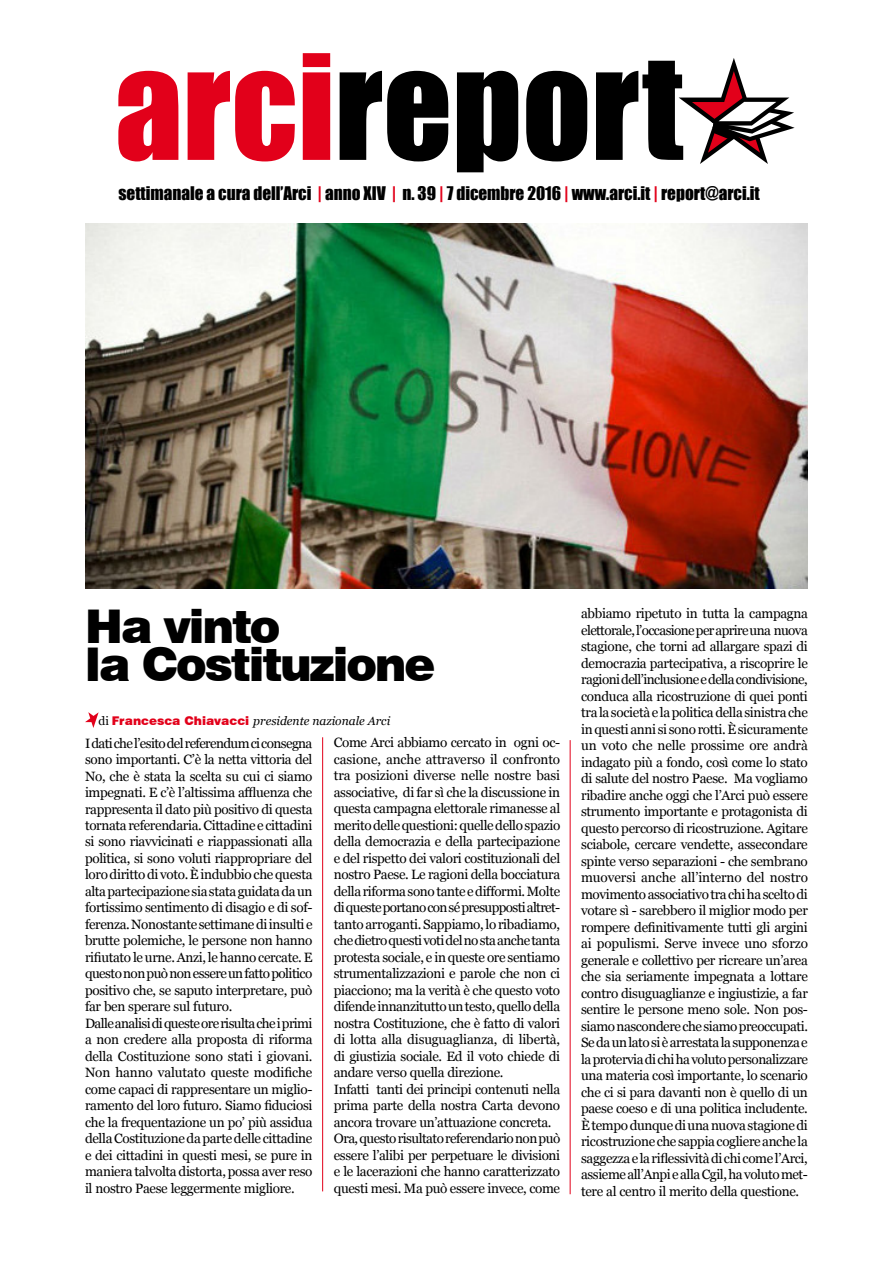
<style>
.page{position:relative;width:893px;height:1263px;background:#fff}
.page>*{position:absolute;margin:0;border:0;box-sizing:border-box;transform-origin:0 0}
.t1{font:135px "Impact";color:#000}
.t2{font:900 46.5px/37.5px "Swiss 721 BT";letter-spacing:-.045em;color:#000}
.t3{font:17.25px "Impact";color:#000}
.t4{font:13.5px/16.5px "Georgia";letter-spacing:-.025em;color:#000}
.t5{font:italic 12px "Georgia";color:#000}
.s1{color:#e2001a}
.s2{font-style:normal}
.s3{font-family:"Swiss 721 BT";font-weight:900;font-style:normal;color:#e2001a}
</style>
<div class="page">
<svg style="left:679px;top:58px;width:116px;height:106px"></svg>
<svg style="left:85px;top:712px;width:14px;height:16px"></svg>
<img style="left:85px;top:224px;width:723px;height:364px">
<hr style="left:322px;top:737px;width:1px;height:454px;background:#e2001a">
<hr style="left:570px;top:740px;width:1px;height:454px;background:#e2001a">
<h1 class="t1" style="left:115px;top:2px;width:570px"><span class="s1">arci</span>report</h1>
<p class="t3" style="left:118px;top:179px;width:643px">settimanale a cura dell’Arci <span class="s1">|</span> anno XIV <span class="s1">|</span> n. 39 <span class="s1">|</span> 7 dicembre 2016 <span class="s1">|</span> www.arci.it <span class="s1">|</span> report@arci.it</p>
<h2 class="t2" style="left:85px;top:608px;width:352px">Ha vinto<br>la Costituzione</h2>
<p class="t5" style="left:99px;top:713px;width:293px"><span class="s2">di</span> <span class="s3">Francesca Chiavacci</span> presidente nazionale Arci</p>
<p class="t4" style="left:85px;top:735px;width:229px">I dati che l’esito del referendum ci consegna sono importanti. C’è la netta vittoria del No, che è stata la scelta su cui ci siamo impegnati. E c’è l’altissima affluenza che rappresenta il dato più positivo di questa tornata referendaria. Cittadine e cittadini si sono riavvicinati e riappassionati alla politica, si sono voluti riappropriare del loro diritto di voto. È indubbio che questa alta partecipazione sia stata guidata da un fortissimo sentimento di disagio e di sof&shy;ferenza. Nonostante settimane di insulti e brutte polemiche, le persone non hanno rifiutato le urne. Anzi, le hanno cercate. E questo non può non essere un fatto politico positivo che, se saputo interpretare, può far ben sperare sul futuro.<br>Dalle analisi di queste ore risulta che i primi a non credere alla proposta di riforma della Costituzione sono stati i giovani.<br>Non hanno valutato queste modifiche come capaci di rappresentare un miglio&shy;ramento del loro futuro. Siamo fiduciosi che la frequentazione un po’ più assidua della Costituzione da parte delle cittadine e dei cittadini in questi mesi, se pure in maniera talvolta distorta, possa aver reso il nostro Paese leggermente migliore.</p>
<p class="t4" style="left:334px;top:735px;width:228px">Come Arci abbiamo cercato in ogni oc&shy;casione, anche attraverso il confronto tra posizioni diverse nelle nostre basi associative, di far sì che la discussione in questa campagna elettorale rimanesse al merito delle questioni: quelle dello spazio della democrazia e della partecipazione e del rispetto dei valori costituzionali del nostro Paese. Le ragioni della bocciatura della riforma sono tante e difformi. Molte di queste portano con sé presupposti altret&shy;tanto arroganti. Sappiamo, lo ribadiamo, che dietro questi voti del no sta anche tanta protesta sociale, e in queste ore sentiamo strumentalizzazioni e parole che non ci piacciono; ma la verità è che questo voto difende innanzitutto un testo, quello della nostra Costituzione, che è fatto di valori di lotta alla disuguaglianza, di libertà, di giustizia sociale. Ed il voto chiede di andare verso quella direzione.<br>Infatti tanti dei principi contenuti nella prima parte della nostra Carta devono ancora trovare un’attuazione concreta.<br>Ora, questo risultato referendario non può essere l’alibi per perpetuare le divisioni e le lacerazioni che hanno caratterizzato questi mesi. Ma può essere invece, come</p>
<p class="t4" style="left:581px;top:606px;width:228px;text-align:justify">abbiamo ripetuto in tutta la campagna elettorale, l’occasione per aprire una nuova stagione, che torni ad allargare spazi di democrazia partecipativa, a riscoprire le ragioni dell’inclusione e della condivisione, conduca alla ricostruzione di quei ponti tra la società e la politica della sinistra che in questi anni si sono rotti. È sicuramente un voto che nelle prossime ore andrà indagato più a fondo, così come lo stato di salute del nostro Paese. Ma vogliamo ribadire anche oggi che l’Arci può essere strumento importante e protagonista di questo percorso di ricostruzione. Agitare sciabole, cercare vendette, assecondare spinte verso separazioni - che sembrano muoversi anche all’interno del nostro movimento associativo tra chi ha scelto di votare sì - sarebbero il miglior modo per rompere definitivamente tutti gli argini ai populismi. Serve invece uno sforzo generale e collettivo per ricreare un’area che sia seriamente impegnata a lottare contro disuguaglianze e ingiustizie, a far sentire le persone meno sole. Non pos&shy;siamo nascondere che siamo preoccupati.<br>Se da un lato si è arrestata la supponenza e la protervia di chi ha voluto personalizzare una materia così importante, lo scenario che ci si para davanti non è quello di un paese coeso e di una politica includente.<br>È tempo dunque di una nuova stagione di ricostruzione che sappia cogliere anche la saggezza e la riflessività di chi come l’Arci, assieme all’Anpi e alla Cgil, ha voluto met&shy;tere al centro il merito della questione.</p>
</div>
